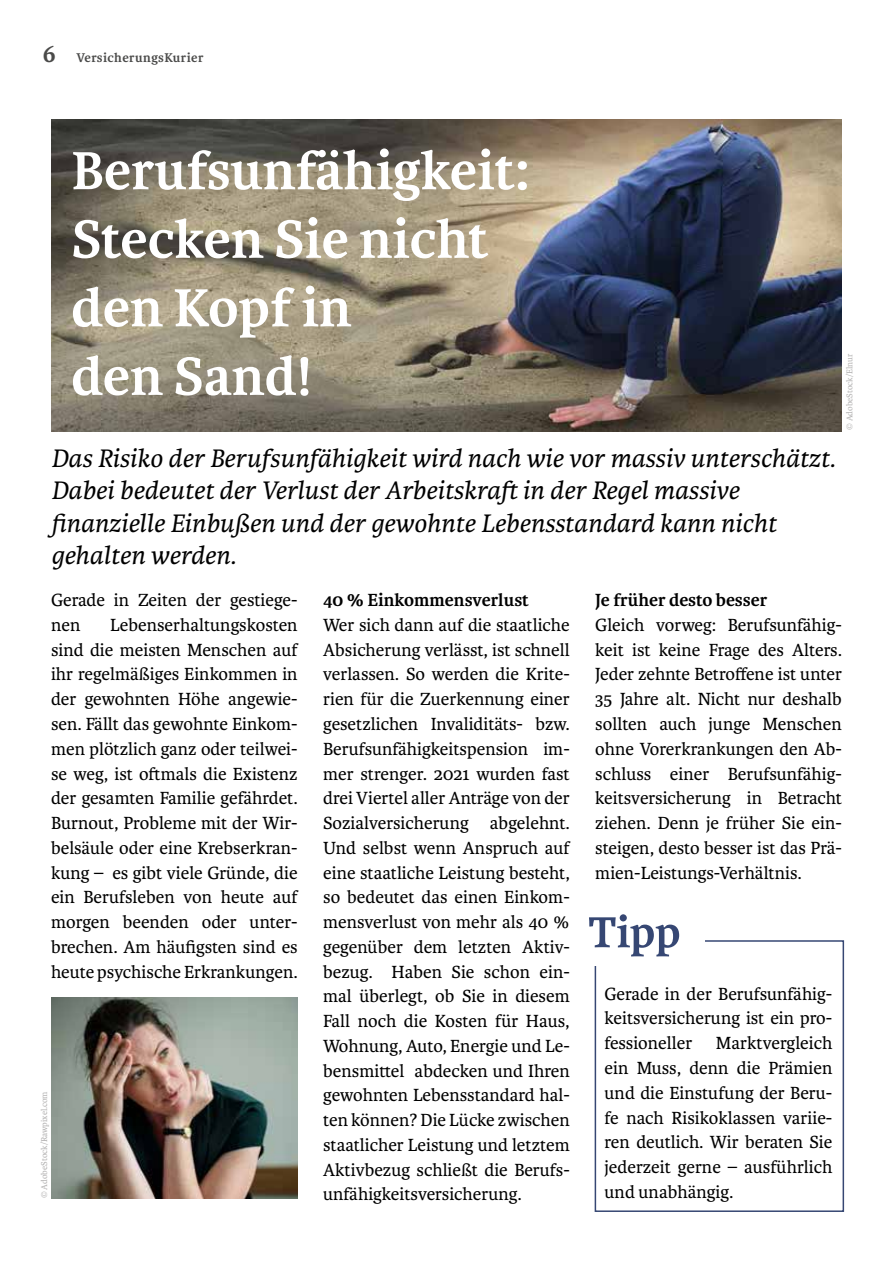
<style>
.page{position:relative;width:893px;height:1263px;background:#fff}
.page>*{position:absolute;margin:0;border:0;box-sizing:border-box;transform-origin:0 0}
.t1{font:700 57.15px/68.6px "Karmina";color:#fff}
.t2{font:italic 27px/32.4px "Karmina";color:#000}
.t3{font:18.75px/24.8px "Karmina";color:#000;text-align:justify}
.t4{font:700 18.75px "Karmina";color:#000}
.t5{font:700 13.5px "Karmina";letter-spacing:.03em;color:#4a4a49}
.t6{font:9px "Karmina";color:#b3b2b2}
.s1{font-size:25.5px}
</style>
<div class="page">
<img style="left:51px;top:119px;width:791px;height:313px">
<div style="left:595px;top:940px;width:249px;height:272px;border:2px solid #364773"></div>
<div style="left:587px;top:909px;width:118px;height:56px;background:#fff"></div>
<svg style="left:589px;top:914px;width:90px;height:42px"></svg>
<img style="left:51px;top:997px;width:247px;height:201px">
<p class="t5" style="left:43px;top:50px;width:163px"><span class="s1">6</span> VersicherungsKurier</p>
<h1 class="t1" style="left:71px;top:137px;width:460px">Berufsunfähigkeit:<br>Stecken Sie nicht den Kopf in<br>den Sand!</h1>
<h2 class="t2" style="left:51px;top:442px;width:786px">Das Risiko der Berufsunfähigkeit wird nach wie vor massiv unterschätzt.<br>Dabei bedeutet der Verlust der Arbeitskraft in der Regel massive finanzielle Einbußen und der gewohnte Lebensstandard kann nicht gehalten werden.</h2>
<p class="t6" style="left:845px;top:430px;width:78px;rotate:-90deg">© AdobeStock/Elnur</p>
<p class="t3" style="left:51px;top:588px;width:248px">Gerade in Zeiten der gestiege&shy;nen</p>
<p class="t3" style="left:51px;top:613px;width:248px;text-indent:59px">Lebenserhaltungskosten sind die meisten Menschen auf ihr regelmäßiges Einkommen in der gewohnten Höhe angewie&shy;sen. Fällt das gewohnte Einkom&shy;men plötzlich ganz oder teilwei&shy;se weg, ist oftmals die Existenz der gesamten Familie gefährdet.<br>Burnout, Probleme mit der Wir&shy;belsäule oder eine Krebserkran&shy;kung – es gibt viele Gründe, die ein Berufsleben von heute auf morgen beenden oder unter&shy;brechen. Am häufigsten sind es heute psychische Erkrankungen.</p>
<p class="t6" style="left:39px;top:1198px;width:108px;rotate:-90deg">© AdobeStock/Rawpixel.com</p>
<p class="t4" style="left:323px;top:589px;width:207px">40 % Einkommensverlust</p>
<p class="t3" style="left:323px;top:613px;width:248px">Wer sich dann auf die staatliche Absicherung verlässt, ist schnell verlassen. So werden die Krite&shy;rien für die Zuerkennung einer gesetzlichen Invaliditäts- bzw.<br>Berufsunfähigkeitspension im&shy;mer strenger. 2021 wurden fast drei Viertel aller Anträge von der Sozialversicherung abgelehnt.<br>Und selbst wenn Anspruch auf eine staatliche Leistung besteht, so bedeutet das einen Einkom&shy;mensverlust von mehr als 40 % gegenüber dem letzten Aktiv&shy;bezug. Haben Sie schon ein&shy;mal überlegt, ob Sie in diesem Fall noch die Kosten für Haus, Wohnung, Auto, Energie und Le&shy;bensmittel abdecken und Ihren gewohnten Lebensstandard hal&shy;ten können? Die Lücke zwischen staatlicher Leistung und letztem Aktivbezug schließt die Berufs&shy;unfähigkeitsversicherung.</p>
<p class="t4" style="left:595px;top:589px;width:173px">Je früher desto besser</p>
<p class="t3" style="left:595px;top:613px;width:248px">Gleich vorweg: Berufsunfähig&shy;keit ist keine Frage des Alters.<br>Jeder zehnte Betroffene ist unter 35 Jahre alt. Nicht nur deshalb sollten auch junge Menschen ohne Vorerkrankungen den Ab&shy;schluss einer Berufsunfähig&shy;keitsversicherung in Betracht ziehen. Denn je früher Sie ein&shy;steigen, desto besser ist das Prä&shy;mien-Leistungs-Verhältnis.</p>
<p class="t3" style="left:604px;top:981px;width:229px">Gerade in der Berufsunfähig&shy;keitsversicherung ist ein pro&shy;fessioneller</p>
<p class="t3" style="left:604px;top:1031px;width:229px;text-indent:111px">Marktvergleich ein Muss, denn die Prämien und die Einstufung der Beru&shy;fe nach Risikoklassen variie&shy;ren deutlich. Wir beraten Sie jederzeit gerne – ausführlich und unabhängig.</p>
</div>
